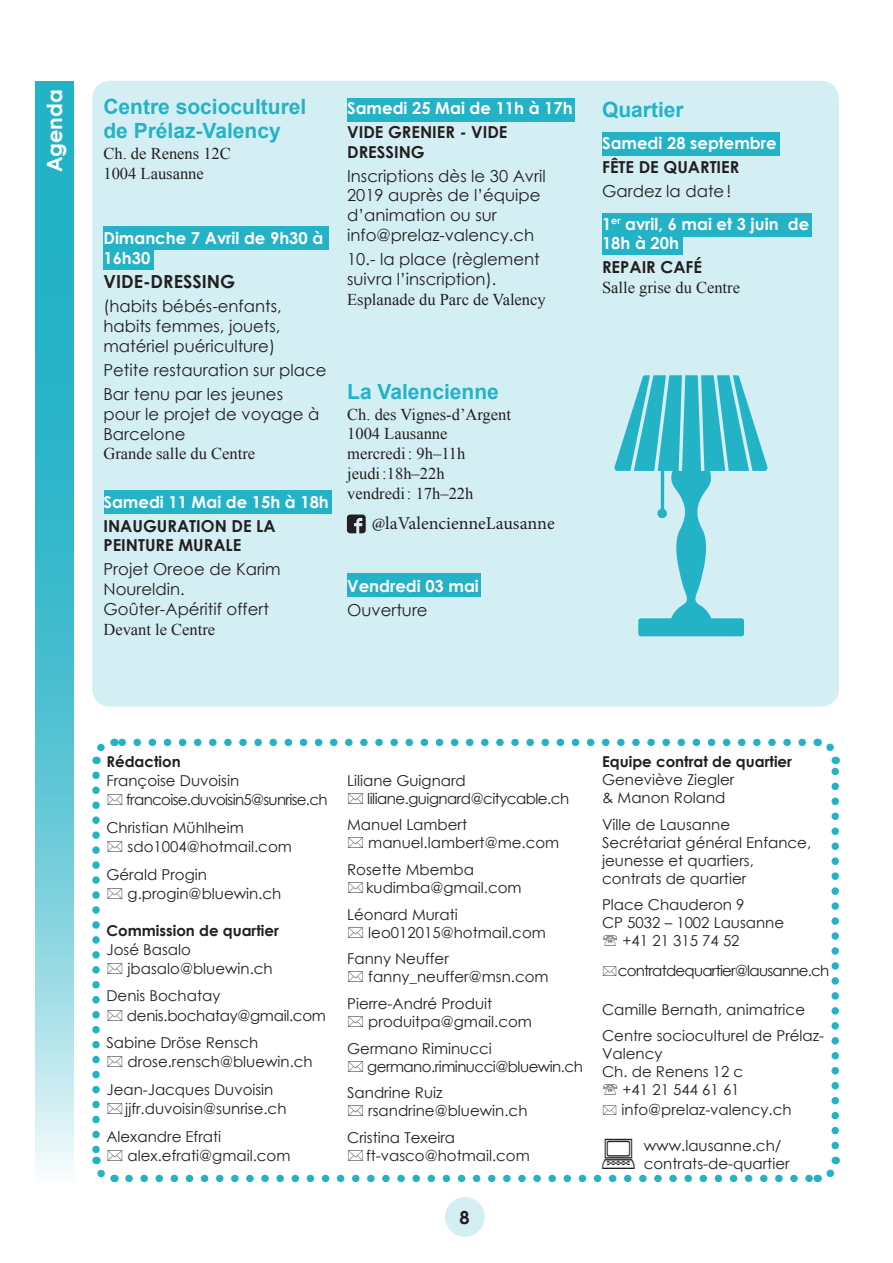
<style>
.page{position:relative;width:893px;height:1263px;background:#fff}
.page>*{position:absolute;margin:0;border:0;box-sizing:border-box;transform-origin:0 0}
.t1{font:700 21px/24px "Arial";color:#24b2c7}
.t2{font:700 21px "Century Gothic";color:#fff}
.t3{font:18px "Minion Pro";color:#231f20}
.t4{font:700 18px "Century Gothic";color:#231f20}
.t5{font:16.5px/19.8px "Century Gothic";color:#231f20}
.t6{font:16.5px/19.8px "Times New Roman";color:#231f20}
.t7{font:700 16.5px/19.8px "Century Gothic";color:#fff}
.t8{font:700 16.5px/19.5px "Century Gothic";color:#231f20}
.t9{font:15px/18px "Century Gothic";color:#231f20}
.t10{font:15px/18.1px "Century Gothic";letter-spacing:-.035em;color:#231f20}
.t11{font:700 15px "Century Gothic";color:#231f20}
.t12{font:15px/19.2px "Century Gothic";letter-spacing:-.045em;color:#231f20}
.t13{font:15px/19.2px "Century Gothic";letter-spacing:-.02em;color:#231f20}
.t14{font:15px "Century Gothic";letter-spacing:-.05em;color:#231f20}
.s1{font-weight:400;color:#231f20}
</style>
<div class="page">
<div style="left:92px;top:81px;width:747px;height:626px;background:#d4eff4;border-radius:18px"></div>
<svg style="left:35px;top:81px;width:39px;height:1089px;background:#59c4d4"></svg>
<div style="left:445px;top:1197px;width:40px;height:40px;background:#d4eff4;border-radius:50%"></div>
<div style="left:347px;top:98px;width:228px;height:23px;background:#24b2c7"></div>
<div style="left:602px;top:132px;width:178px;height:23px;background:#24b2c7"></div>
<div style="left:104px;top:227px;width:225px;height:23px;background:#24b2c7"></div>
<div style="left:602px;top:231px;width:80px;height:23px;background:#24b2c7"></div>
<div style="left:104px;top:490px;width:228px;height:23px;background:#24b2c7"></div>
<div style="left:602px;top:213px;width:209px;height:23px;background:#24b2c7"></div>
<div style="left:347px;top:573px;width:133px;height:23px;background:#24b2c7"></div>
<svg style="left:347px;top:514px;width:19px;height:19px"></svg>
<svg style="left:614px;top:375px;width:154px;height:261px"></svg>
<svg style="left:92px;top:738px;width:748px;height:445px"></svg>
<h1 class="t2" style="left:39px;top:172px;width:85px;rotate:-90deg">Agenda</h1>
<h1 class="t1" style="left:103px;top:95px;width:204px">Centre socioculturel de Prélaz-Valency</h1>
<p class="t6" style="left:103px;top:143px;width:129px">Ch. de Renens 12C<br>1004 Lausanne</p>
<p class="t7" style="left:103px;top:227px;width:221px">Dimanche 7 Avril de 9h30 à<br>16h30</p>
<p class="t4" style="left:103px;top:268px;width:133px">VIDE-DRESSING</p>
<p class="t5" style="left:103px;top:296px;width:180px;text-align:justify">(habits bébés-enfants, habits femmes, jouets, matériel puériculture)</p>
<p class="t5" style="left:103px;top:358px;width:225px;line-height:24px">Petite restauration sur place<br>Bar tenu par les jeunes</p>
<p class="t5" style="left:103px;top:404px;width:217px">pour le projet de voyage à<br>Barcelone</p>
<p class="t6" style="left:103px;top:444px;width:153px">Grande salle du Centre</p>
<p class="t7" style="left:103px;top:491px;width:227px">Samedi 11 Mai de 15h à 18h</p>
<p class="t8" style="left:103px;top:515px;width:174px">INAUGURATION DE LA<br>PEINTURE MURALE</p>
<p class="t5" style="left:103px;top:559px;width:179px">Projet Oreoe de Karim<br>Noureldin.<br>Goûter-Apéritif offert</p>
<p class="t6" style="left:103px;top:619px;width:113px">Devant le Centre</p>
<p class="t7" style="left:347px;top:98px;width:227px">Samedi 25 Mai de 11h à 17h</p>
<p class="t8" style="left:347px;top:122px;width:162px">VIDE GRENIER - VIDE<br>DRESSING</p>
<p class="t5" style="left:347px;top:165px;width:200px">Inscriptions dès le 30 Avril<br>2019 auprès de l’équipe d’animation ou sur info@prelaz-valency.ch</p>
<p class="t5" style="left:347px;top:249px;width:194px">10.- la place (règlement suivra l’inscription).</p>
<p class="t6" style="left:347px;top:289px;width:200px">Esplanade du Parc de Valency</p>
<h1 class="t1" style="left:347px;top:380px;width:153px">La Valencienne</h1>
<p class="t6" style="left:347px;top:404px;width:165px">Ch. des Vignes-d’Argent<br>1004 Lausanne mercredi: 9h–11h jeudi:18h–22h vendredi: 17h–22h</p>
<p class="t3" style="left:372px;top:511px;width:185px">@laValencienneLausanne</p>
<p class="t7" style="left:347px;top:575px;width:133px">Vendredi 03 mai</p>
<p class="t5" style="left:347px;top:600px;width:82px">Ouverture</p>
<h1 class="t1" style="left:602px;top:99px;width:83px">Quartier</h1>
<p class="t7" style="left:602px;top:132px;width:176px">Samedi 28 septembre</p>
<p class="t8" style="left:602px;top:156px;width:139px">FÊTE DE QUARTIER</p>
<p class="t7" style="left:602px;top:174px;width:209px;line-height:32.5px"><span class="s1">Gardez la date!<br></span>1<sup>er</sup> avril, 6 mai et 3 juin de</p>
<p class="t7" style="left:602px;top:233px;width:78px">18h à 20h</p>
<p class="t8" style="left:602px;top:257px;width:101px">REPAIR CAFÉ</p>
<p class="t6" style="left:602px;top:277px;width:139px">Salle grise du Centre</p>
<p class="t11" style="left:106px;top:750px;width:76px">Rédaction</p>
<p class="t12" style="left:126px;top:771px;width:203px;text-indent:-20px">Françoise Duvoisin francoise.duvoisin5@sunrise.ch</p>
<p class="t9" style="left:128px;top:818px;width:166px;line-height:19.2px;text-indent:-21px">Christian Mühlheim sdo1004@hotmail.com</p>
<p class="t9" style="left:128px;top:864px;width:155px;line-height:19.2px;text-indent:-21px">Gérald Progin g.progin@bluewin.ch</p>
<p class="t11" style="left:106px;top:919px;width:174px">Commission de quartier</p>
<p class="t9" style="left:128px;top:939px;width:147px;line-height:19.2px;text-indent:-21px">José Basalo jbasalo@bluewin.ch</p>
<p class="t13" style="left:127px;top:986px;width:200px;text-indent:-21px">Denis Bochatay denis.bochatay@gmail.com</p>
<p class="t9" style="left:128px;top:1033px;width:187px;line-height:19.2px;text-indent:-21px">Sabine Dröse Rensch drose.rensch@bluewin.ch</p>
<p class="t9" style="left:125px;top:1080px;width:163px;line-height:19px;text-indent:-19px">Jean-Jacques Duvoisin jjfr.duvoisin@sunrise.ch</p>
<p class="t9" style="left:128px;top:1126px;width:164px;line-height:19px;text-indent:-21px">Alexandre Efrati alex.efrati@gmail.com</p>
<p class="t10" style="left:367px;top:771px;width:203px;text-indent:-20px">Liliane Guignard liliane.guignard@citycable.ch</p>
<p class="t9" style="left:368px;top:816px;width:192px;text-indent:-21px">Manuel Lambert manuel.lambert@me.com</p>
<p class="t9" style="left:366px;top:860px;width:157px;text-indent:-19px">Rosette Mbemba kudimba@gmail.com</p>
<p class="t9" style="left:368px;top:905px;width:179px;text-indent:-21px">Léonard Murati leo012015@hotmail.com</p>
<p class="t9" style="left:368px;top:950px;width:182px;text-indent:-21px">Fanny Neuffer fanny_neuffer@msn.com</p>
<p class="t9" style="left:368px;top:994px;width:165px;text-indent:-21px">Pierre-André Produit produitpa@gmail.com</p>
<p class="t10" style="left:367px;top:1039px;width:217px;text-indent:-20px">Germano Riminucci germano.riminucci@bluewin.ch</p>
<p class="t9" style="left:368px;top:1083px;width:161px;text-indent:-21px">Sandrine Ruiz rsandrine@bluewin.ch</p>
<p class="t9" style="left:366px;top:1128px;width:165px;text-indent:-19px">Cristina Texeira ft-vasco@hotmail.com</p>
<p class="t4" style="left:459px;top:1203px;width:12px">8</p>
<p class="t11" style="left:602px;top:750px;width:191px">Equipe contrat de quartier</p>
<p class="t9" style="left:602px;top:771px;width:134px">Geneviève Ziegler &amp; Manon Roland</p>
<p class="t9" style="left:602px;top:815px;width:211px">Ville de Lausanne<br>Secrétariat général Enfance, jeunesse et quartiers, contrats de quartier</p>
<p class="t9" style="left:602px;top:896px;width:144px">Place Chauderon 9</p>
<p class="t9" style="left:602px;top:914px;width:184px">CP 5032 – 1002 Lausanne</p>
<p class="t9" style="left:622px;top:932px;width:119px">+41 21 315 74 52</p>
<p class="t14" style="left:618px;top:960px;width:213px">contratdequartier@lausanne.ch</p>
<p class="t9" style="left:602px;top:996px;width:224px;line-height:26.5px">Camille Bernath, animatrice<br>Centre socioculturel de Prélaz-</p>
<p class="t9" style="left:602px;top:1044px;width:62px">Valency</p>
<p class="t9" style="left:602px;top:1062px;width:143px">Ch. de Renens 12 c</p>
<p class="t9" style="left:622px;top:1080px;width:119px">+41 21 544 61 61</p>
<p class="t9" style="left:621px;top:1101px;width:171px">info@prelaz-valency.ch</p>
<p class="t9" style="left:644px;top:1137px;width:147px">www.lausanne.ch/ contrats-de-quartier</p>
</div>
